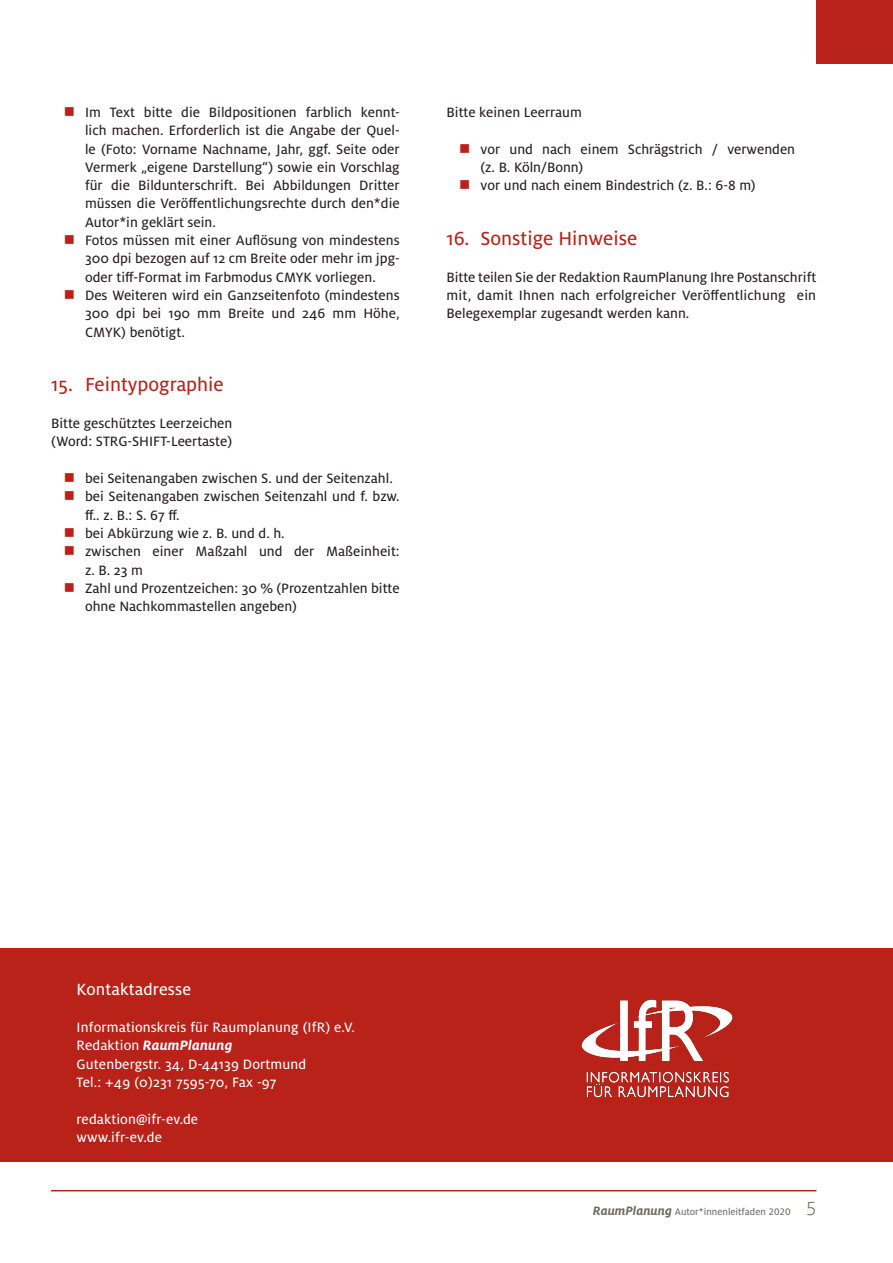
<style>
.page{position:relative;width:893px;height:1263px;background:#fff}
.page>*{position:absolute;margin:0;border:0;box-sizing:border-box;transform-origin:0 0}
.t1{font:21px "Milo Pro Text";color:#b92219}
.Überschrift_2{font:18px "Milo Pro Text";letter-spacing:.01em;color:#fff}
.Text{font:15px/18.3px "Milo Pro Text";color:#231f20}
.Fließtext{font:15px/18.3px "Milo Pro Text";letter-spacing:.01em;color:#fff}
.t2{font:10.5px "Milo Pro Text";color:#6d6c61}
.s1{color:#b92219}
.s2{font-family:"Milo Pro";font-weight:700;font-style:italic}
.s3{font-family:"Milo Pro";font-weight:700;font-style:italic;font-size:13.5px}
.s4{font-family:"Milo Offc Pro";font-weight:300;font-size:21px}
</style>
<div class="page">
<div style="left:816px;top:0;width:77px;height:64px;background:#b92219"></div>
<hr style="left:51px;top:1190px;width:765px;height:1px;background:#b92219">
<div style="left:0;top:948px;width:893px;height:214px;background:#b92219"></div>
<img style="left:581px;top:999px;width:152px;height:99px">
<p class="Text" style="left:85px;top:103px;width:316px;text-align:justify;text-indent:-21px"><span class="s1">■</span> Im Text bitte die Bildpositionen farblich kennt&shy;lich machen. Erforderlich ist die Angabe der Quel&shy;le (Foto: Vorname Nachname, Jahr, ggf. Seite oder Vermerk „eigene Darstellung“) sowie ein Vorschlag für die Bildunterschrift. Bei Abbildungen Dritter müssen die Veröffentlichungsrechte durch den*die Autor*in geklärt sein.</p>
<p class="Text" style="left:85px;top:231px;width:316px;text-align:justify;text-indent:-21px"><span class="s1">■</span> Fotos müssen mit einer Auflösung von mindestens 300 dpi bezogen auf 12 cm Breite oder mehr im jpg&shy;oder tiff-Format im Farbmodus CMYK vorliegen.</p>
<p class="Text" style="left:85px;top:286px;width:316px;text-align:justify;text-indent:-21px"><span class="s1">■</span> Des Weiteren wird ein Ganzseitenfoto (mindestens 300 dpi bei 190 mm Breite und 246 mm Höhe, CMYK) benötigt.</p>
<p class="t1" style="left:51px;top:373px;width:174px">15. Feintypographie</p>
<p class="Text" style="left:51px;top:414px;width:183px">Bitte geschütztes Leerzeichen (Word: STRG-SHIFT-Leertaste)</p>
<p class="Text" style="left:64px;top:469px;width:331px"><span class="s1">■</span> bei Seitenangaben zwischen S. und der Seitenzahl.</p>
<p class="Text" style="left:85px;top:487px;width:316px;text-indent:-21px"><span class="s1">■</span> bei Seitenangaben zwischen Seitenzahl und f. bzw. ff.. z. B.: S. 67 ff.</p>
<p class="Text" style="left:64px;top:524px;width:222px"><span class="s1">■</span> bei Abkürzung wie z. B. und d. h.</p>
<p class="Text" style="left:85px;top:542px;width:316px;text-indent:-21px"><span class="s1">■</span> zwischen einer Maßzahl und der Maßeinheit: z. B. 23 m</p>
<p class="Text" style="left:85px;top:579px;width:316px;text-indent:-21px"><span class="s1">■</span> Zahl und Prozentzeichen: 30 % (Prozentzahlen bitte ohne Nachkommastellen angeben)</p>
<p class="Text" style="left:446px;top:103px;width:137px">Bitte keinen Leerraum</p>
<p class="Text" style="left:480px;top:140px;width:316px;text-indent:-21px"><span class="s1">■</span> vor und nach einem Schrägstrich / verwenden (z. B. Köln/Bonn)</p>
<p class="Text" style="left:459px;top:176px;width:298px"><span class="s1">■</span> vor und nach einem Bindestrich (z. B.: 6-8 m)</p>
<p class="t1" style="left:446px;top:227px;width:192px">16. Sonstige Hinweise</p>
<p class="Text" style="left:446px;top:268px;width:371px;text-align:justify">Bitte teilen Sie der Redaktion RaumPlanung Ihre Postanschrift mit, damit Ihnen nach erfolgreicher Veröffentlichung ein Belegexemplar zugesandt werden kann.</p>
<p class="Überschrift_2" style="left:77px;top:980px;width:116px">Kontaktadresse</p>
<p class="Fließtext" style="left:77px;top:1018px;width:280px">Informationskreis für Raumplanung (IfR) e.V.<br>Redaktion <span class="s2">RaumPlanung</span></p>
<p class="Fließtext" style="left:77px;top:1055px;width:231px">Gutenbergstr. 34, D-44139 Dortmund</p>
<p class="Fließtext" style="left:77px;top:1073px;width:201px">Tel.: +49 (0)231 7595-70, Fax -97</p>
<p class="Fließtext" style="left:77px;top:1110px;width:123px">redaktion@ifr-ev.de www.ifr-ev.de</p>
<p class="t2" style="left:593px;top:1206px;width:225px"><span class="s3">RaumPlanung</span> Autor*innenleitfaden 2020 <span class="s4">5</span></p>
</div>
